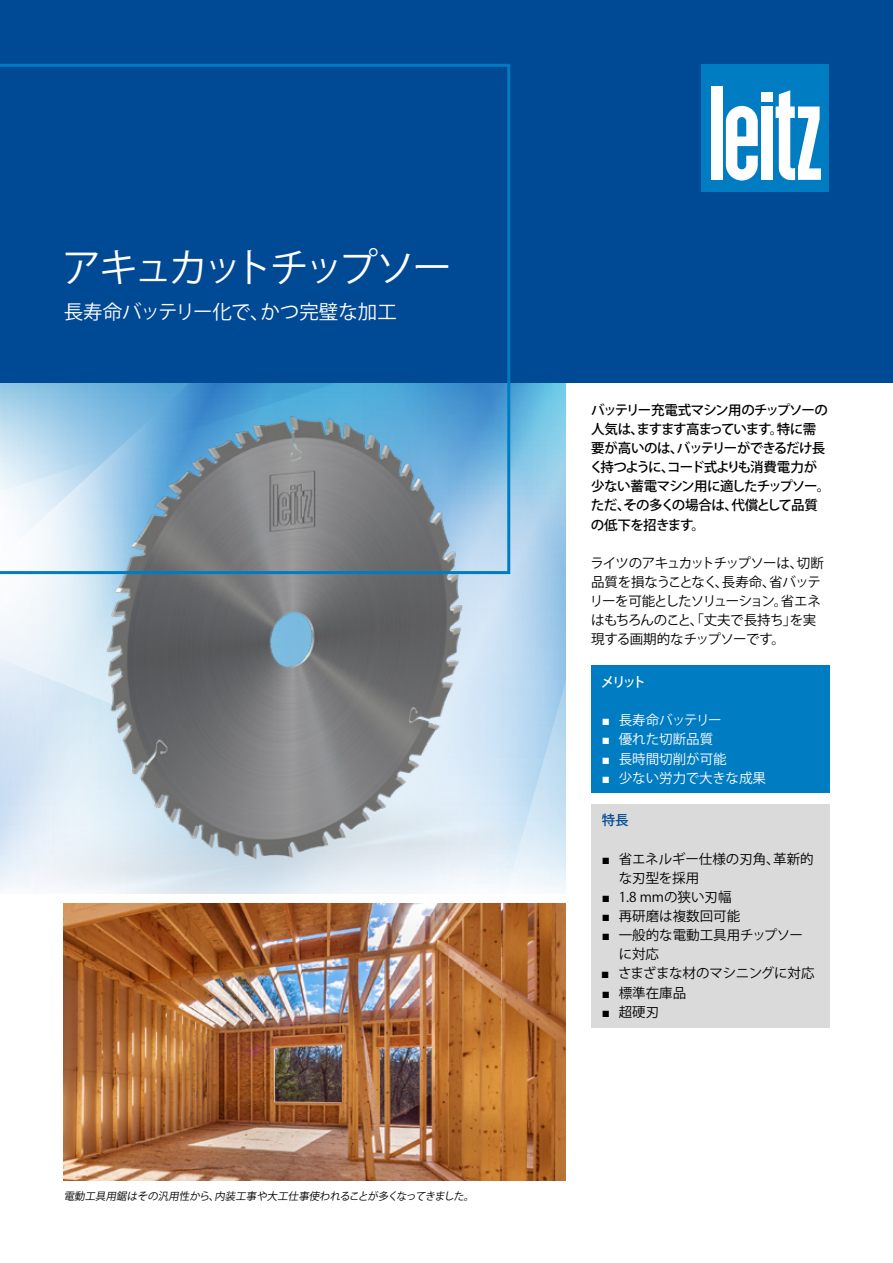
<style>
.page{position:relative;width:893px;height:1263px;background:#fff}
.page>*{position:absolute;margin:0;border:0;box-sizing:border-box;transform-origin:0 0}
.t1{font:39px "Koz Go Pro";letter-spacing:-.095em;color:#fff}
.t2{font:19.5px "Koz Go Pro";color:#fff}
.t3{font:500 13.5px/19.2px "Koz Go Pro";letter-spacing:-.06em;color:#000}
.t4{font:13.5px/19.2px "Koz Go Pro";letter-spacing:-.05em;color:#000}
.t5{font:13.5px/19.2px "Koz Go Pro";letter-spacing:-.01em;color:#000}
.t6{font:13.5px "Koz Go Pro";color:#fff}
.t7{font:13.5px "Koz Go Pro";letter-spacing:-.05em;color:#fff}
.t8{font:500 13.5px "Koz Go Pro";color:#fff}
.t9{font:500 13.5px "Koz Go Pro";color:#004994}
.t10{font:italic 10.5px "Koz Go Pro";color:#000}
.s1{font-family:"Arial"}
</style>
<div class="page">
<img style="left:64px;top:904px;width:502px;height:276px">
<div style="left:0;top:0;width:893px;height:383px;background:#004994"></div>
<img style="left:0;top:383px;width:566px;height:510px">
<svg style="left:0;top:64px;width:510px;height:510px"></svg>
<div style="left:702px;top:64px;width:127px;height:127px;background:#007cc2"></div>
<div style="left:761px;top:92px;width:11px;height:9px;background:#fff"></div>
<div style="left:761px;top:107px;width:11px;height:73px;background:#fff"></div>
<div style="left:711px;top:86px;width:12px;height:94px;background:#fff"></div>
<svg style="left:726px;top:106px;width:32px;height:74px"></svg>
<svg style="left:776px;top:90px;width:45px;height:90px"></svg>
<div style="left:591px;top:666px;width:238px;height:127px;background:#007cc2"></div>
<div style="left:591px;top:804px;width:238px;height:223px;background:#dadada"></div>
<h1 class="t1" style="left:62px;top:243px;width:391px">アキュカットチップソー</h1>
<h2 class="t2" style="left:64px;top:299px;width:335px">長寿命バッテリー化で、かつ完璧な加工</h2>
<p class="t10" style="left:64px;top:1189px;width:414px">電動工具用鋸はその汎用性から、内装工事や大工仕事使われることが多くなってきました。</p>
<p class="t3" style="left:590px;top:401px;width:242px">バッテリー充電式マシン用のチップソーの人気は、ますます高まっています。特に需要が高いのは、バッテリーができるだけ長く持つように、コード式よりも消費電力が少ない蓄電マシン用に適したチップソー。ただ、その多くの場合は、代償として品質の低下を招きます。</p>
<p class="t4" style="left:590px;top:554px;width:235px">ライツのアキュカットチップソーは、切断品質を損なうことなく、長寿命、省バッテリーを可能としたソリューション。省エネはもちろんのこと、「丈夫で長持ち」を実現する画期的なチップソーです。</p>
<p class="t8" style="left:601px;top:673px;width:47px">メリット</p>
<p class="t7" style="left:602px;top:712px;width:122px"><span class="s1">■</span> 長寿命バッテリー</p>
<p class="t6" style="left:602px;top:731px;width:113px"><span class="s1">■</span> 優れた切断品質</p>
<p class="t6" style="left:602px;top:750px;width:127px"><span class="s1">■</span> 長時間切削が可能</p>
<p class="t6" style="left:602px;top:769px;width:166px"><span class="s1">■</span> 少ない労力で大きな成果</p>
<p class="t9" style="left:602px;top:812px;width:28px">特長</p>
<p class="t5" style="left:619px;top:849px;width:196px;text-indent:-17px"><span class="s1">■</span> 省エネルギー仕様の刃角、革新的な刃型を採用</p>
<p class="t5" style="left:602px;top:888px;width:131px"><span class="s1">■</span> 1.8 mmの狭い刃幅</p>
<p class="t5" style="left:602px;top:907px;width:140px"><span class="s1">■</span> 再研磨は複数回可能</p>
<p class="t5" style="left:619px;top:926px;width:186px;text-indent:-17px"><span class="s1">■</span> 一般的な電動工具用チップソーに対応</p>
<p class="t5" style="left:601px;top:964px;width:215px"><span class="s1">■</span> さまざまな材のマシニングに対応</p>
<p class="t5" style="left:602px;top:983px;width:86px"><span class="s1">■</span> 標準在庫品</p>
<p class="t5" style="left:602px;top:1002px;width:59px"><span class="s1">■</span> 超硬刃</p>
</div>
